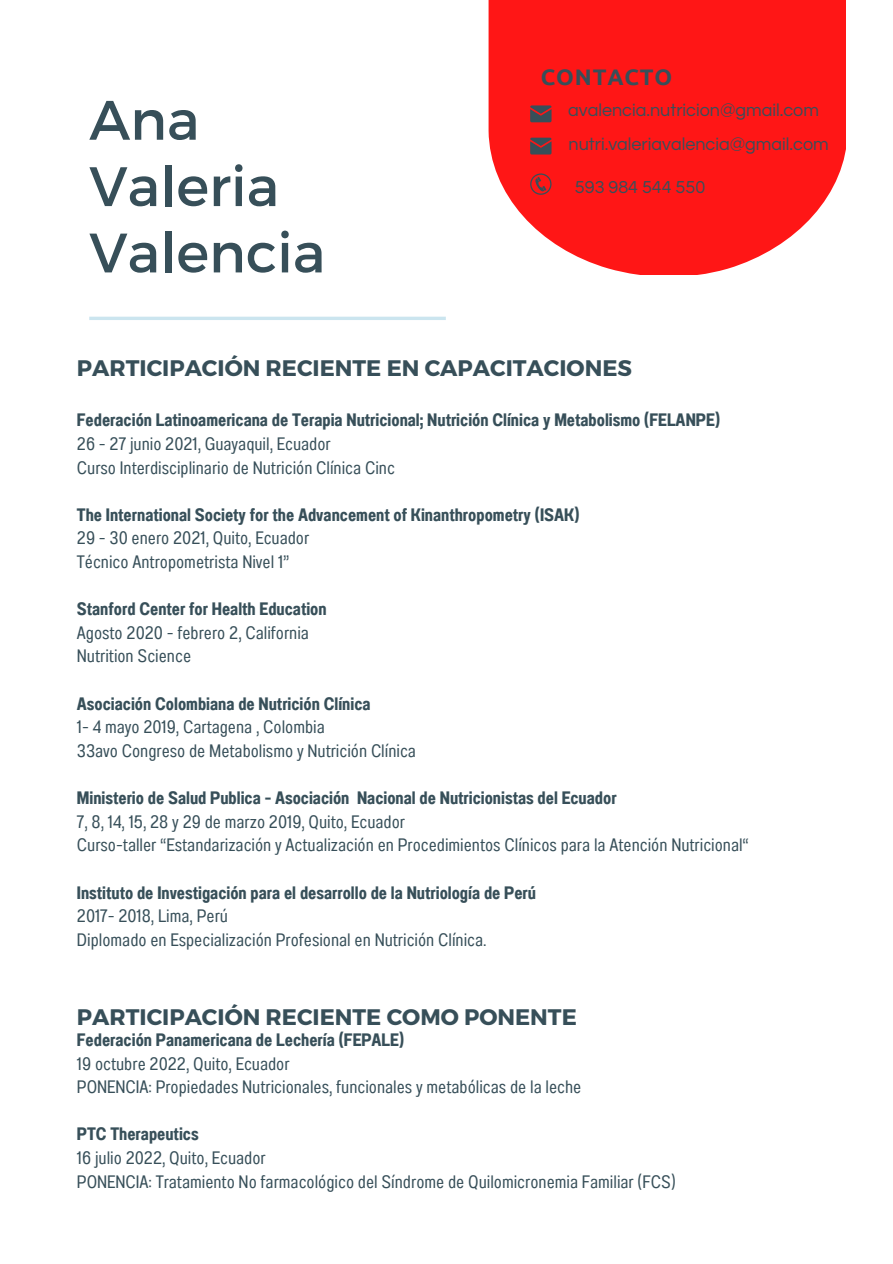
<style>
.page{position:relative;width:893px;height:1264px;background:#fff}
.page>*{position:absolute;margin:0;border:0;box-sizing:border-box;transform-origin:0 0}
.t1{font:55.5px/66.3px "Montserrat";color:#374f59}
.t2{font:700 22.5px "Montserrat";color:#374f59}
.t3{font:700 22.5px "Ubuntu";letter-spacing:.04em;color:#374f59}
.t4{font:18px/23.5px "Anantason Wd 62";color:#374f59}
.t5{font:18px "Anantason Bold Wd 62";color:#374f59}
.t6{font:18px "Questrial";color:#374f59}
</style>
<div class="page">
<svg style="left:488px;top:0;width:357px;height:274px;background:#fe2f2f"></svg>
<svg style="left:530px;top:173px;width:21px;height:22px"></svg>
<svg style="left:530px;top:138px;width:21px;height:16px"></svg>
<hr style="left:89px;top:317px;width:357px;height:3px;background:#cbe5ef">
<svg style="left:530px;top:105px;width:21px;height:17px"></svg>
<h1 class="t1" style="left:89px;top:84px;width:237px">Ana<br>Valeria<br>Valencia</h1>
<p class="t3" style="left:541px;top:64px;width:133px">CONTACTO</p>
<p class="t6" style="left:568px;top:101px;width:252px">avalencia.nutricion@gmail.com</p>
<p class="t6" style="left:568px;top:136px;width:262px">nutri.valeriavalencia@gmail.com</p>
<p class="t6" style="left:575px;top:178px;width:132px">593 984 544 550</p>
<p class="t2" style="left:77px;top:353px;width:556px">PARTICIPACIÓN RECIENTE EN CAPACITACIONES</p>
<p class="t5" style="left:77px;top:409px;width:644px">Federación Latinoamericana de Terapia Nutricional; Nutrición Clínica y Metabolismo (FELANPE)</p>
<p class="t4" style="left:77px;top:432px;width:319px">26 - 27 junio 2021, Guayaquil, Ecuador<br>Curso Interdisciplinario de Nutrición Clínica Cinc</p>
<p class="t5" style="left:77px;top:504px;width:504px">The International Society for the Advancement of Kinanthropometry (ISAK)</p>
<p class="t4" style="left:77px;top:526px;width:234px">29 - 30 enero 2021, Quito, Ecuador<br>Técnico Antropometrista Nivel 1”</p>
<p class="t5" style="left:77px;top:598px;width:251px">Stanford Center for Health Education</p>
<p class="t4" style="left:77px;top:621px;width:233px">Agosto 2020 - febrero 2, California<br>Nutrition Science</p>
<p class="t5" style="left:77px;top:693px;width:295px">Asociación Colombiana de Nutrición Clínica</p>
<p class="t4" style="left:77px;top:715px;width:340px">1- 4 mayo 2019, Cartagena , Colombia<br>33avo Congreso de Metabolismo y Nutrición Clínica</p>
<p class="t5" style="left:77px;top:787px;width:541px">Ministerio de Salud Publica - Asociación Nacional de Nutricionistas del Ecuador</p>
<p class="t4" style="left:77px;top:809px;width:673px">7, 8, 14, 15, 28 y 29 de marzo 2019, Quito, Ecuador<br>Curso-taller “Estandarización y Actualización en Procedimientos Clínicos para la Atención Nutricional“</p>
<p class="t5" style="left:77px;top:881px;width:460px">Instituto de Investigación para el desarrollo de la Nutriología de Perú</p>
<p class="t4" style="left:77px;top:904px;width:411px">2017- 2018, Lima, Perú<br>Diplomado en Especialización Profesional en Nutrición Clínica.</p>
<p class="t2" style="left:77px;top:1001px;width:501px">PARTICIPACIÓN RECIENTE COMO PONENTE</p>
<p class="t5" style="left:77px;top:1029px;width:329px">Federación Panamericana de Lechería (FEPALE)</p>
<p class="t4" style="left:77px;top:1051px;width:506px">19 octubre 2022, Quito, Ecuador<br>PONENCIA: Propiedades Nutricionales, funcionales y metabólicas de la leche</p>
<p class="t5" style="left:77px;top:1123px;width:123px">PTC Therapeutics</p>
<p class="t4" style="left:77px;top:1146px;width:600px">16 julio 2022, Quito, Ecuador<br>PONENCIA: Tratamiento No farmacológico del Síndrome de Quilomicronemia Familiar (FCS)</p>
</div>
